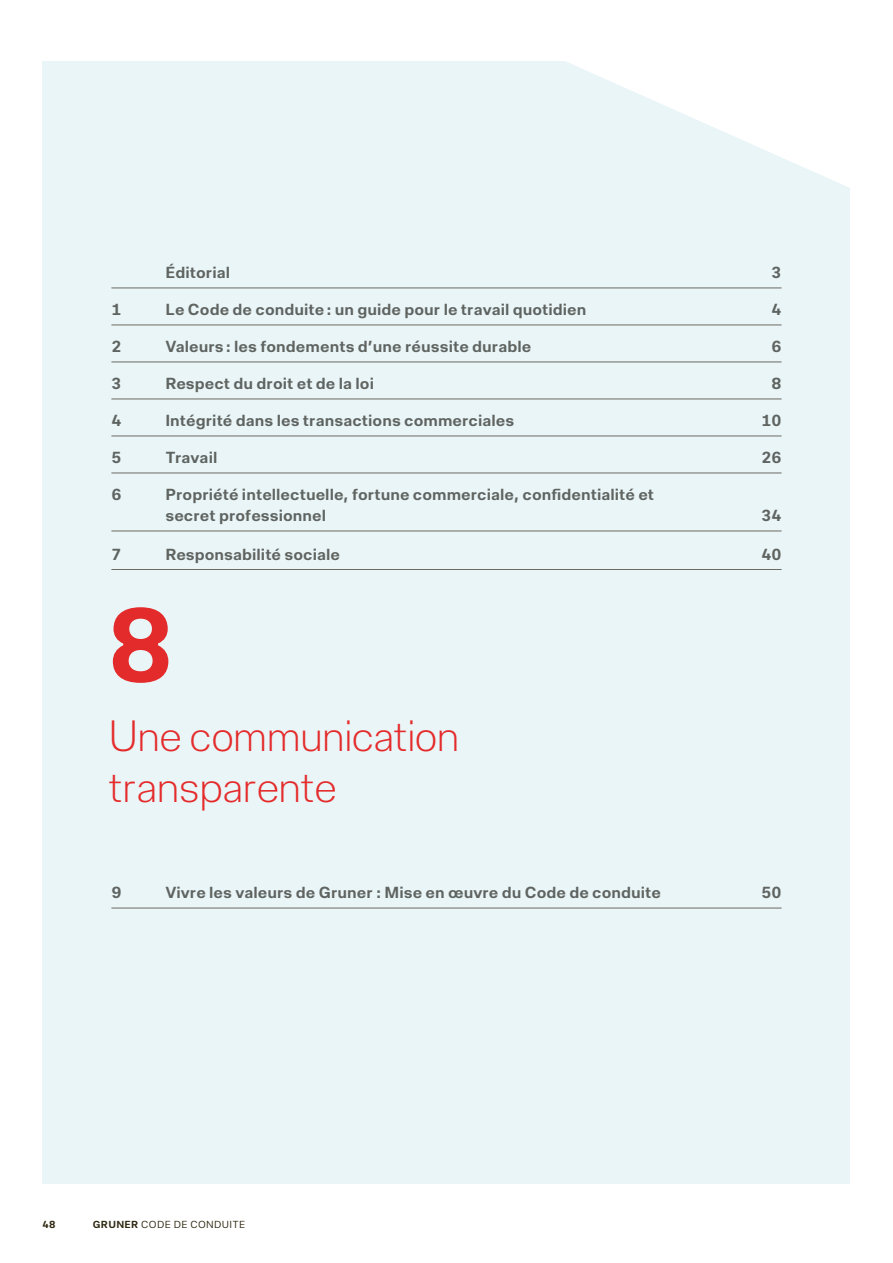
<style>
.page{position:relative;width:893px;height:1263px;background:#fff}
.page>*{position:absolute;margin:0;border:0;box-sizing:border-box;transform-origin:0 0}
.t1{font:700 108px "Elite Grotesk Display";color:#e42b2b}
.t2{font:300 45px/51px "Elite Grotesk Display";color:#e42b2b}
.t3{font:700 16.5px/21px "Elite Grotesk Text";color:#5f6461}
.t4{font:10.5px "Elite Grotesk Text";letter-spacing:.03em;color:#2f2912}
.t5{font:700 10.5px "Elite Grotesk Text";color:#2f2912}
.s1{font-weight:700}
</style>
<div class="page">
<div style="left:43px;top:61px;width:807px;height:1123px;background:#eaf5f7"></div>
<svg style="left:566px;top:61px;width:284px;height:127px;fill:#f8fcfc"></svg>
<hr style="left:111px;top:288px;width:671px;height:1px;background:#6c6a63">
<hr style="left:111px;top:325px;width:671px;height:1px;background:#6c6a63">
<hr style="left:111px;top:362px;width:671px;height:1px;background:#6c6a63">
<hr style="left:111px;top:399px;width:671px;height:1px;background:#6c6a63">
<hr style="left:111px;top:436px;width:671px;height:1px;background:#6c6a63">
<hr style="left:111px;top:473px;width:671px;height:1px;background:#6c6a63">
<hr style="left:111px;top:531px;width:671px;height:1px;background:#6c6a63">
<hr style="left:111px;top:569px;width:671px;height:1px;background:#6c6a63">
<hr style="left:111px;top:908px;width:671px;height:1px;background:#6c6a63">
<p class="t3" style="left:165px;top:262px;width:66px">Éditorial</p>
<p class="t3" style="left:771px;top:262px;width:12px">3</p>
<p class="t3" style="left:111px;top:299px;width:12px">1</p>
<p class="t3" style="left:165px;top:299px;width:423px">Le Code de conduite: un guide pour le travail quotidien</p>
<p class="t3" style="left:771px;top:299px;width:12px">4</p>
<p class="t3" style="left:111px;top:336px;width:12px">2</p>
<p class="t3" style="left:165px;top:336px;width:367px">Valeurs: les fondements d’une réussite durable</p>
<p class="t3" style="left:771px;top:336px;width:12px">6</p>
<p class="t3" style="left:111px;top:373px;width:12px">3</p>
<p class="t3" style="left:165px;top:373px;width:210px">Respect du droit et de la loi</p>
<p class="t3" style="left:771px;top:373px;width:12px">8</p>
<p class="t3" style="left:111px;top:410px;width:12px">4</p>
<p class="t3" style="left:165px;top:410px;width:350px">Intégrité dans les transactions commerciales</p>
<p class="t3" style="left:761px;top:410px;width:22px">10</p>
<p class="t3" style="left:111px;top:447px;width:12px">5</p>
<p class="t3" style="left:165px;top:447px;width:53px">Travail</p>
<p class="t3" style="left:761px;top:447px;width:22px">26</p>
<p class="t3" style="left:111px;top:484px;width:12px">6</p>
<p class="t3" style="left:165px;top:484px;width:490px">Propriété intellectuelle, fortune commerciale, confidentialité et secret professionnel</p>
<p class="t3" style="left:761px;top:505px;width:22px">34</p>
<p class="t3" style="left:111px;top:544px;width:12px">7</p>
<p class="t3" style="left:165px;top:544px;width:176px">Responsabilité sociale</p>
<p class="t3" style="left:761px;top:544px;width:22px">40</p>
<h1 class="t1" style="left:108px;top:585px;width:66px">8</h1>
<h2 class="t2" style="left:109px;top:712px;width:352px">Une communication transparente</h2>
<p class="t3" style="left:111px;top:883px;width:12px">9</p>
<p class="t3" style="left:165px;top:883px;width:497px">Vivre les valeurs de Gruner : Mise en œuvre du Code de conduite</p>
<p class="t3" style="left:761px;top:883px;width:22px">50</p>
<p class="t5" style="left:43px;top:1219px;width:15px">48</p>
<p class="t4" style="left:93px;top:1219px;width:154px"><span class="s1">GRUNER</span> CODE DE CONDUITE</p>
</div>
